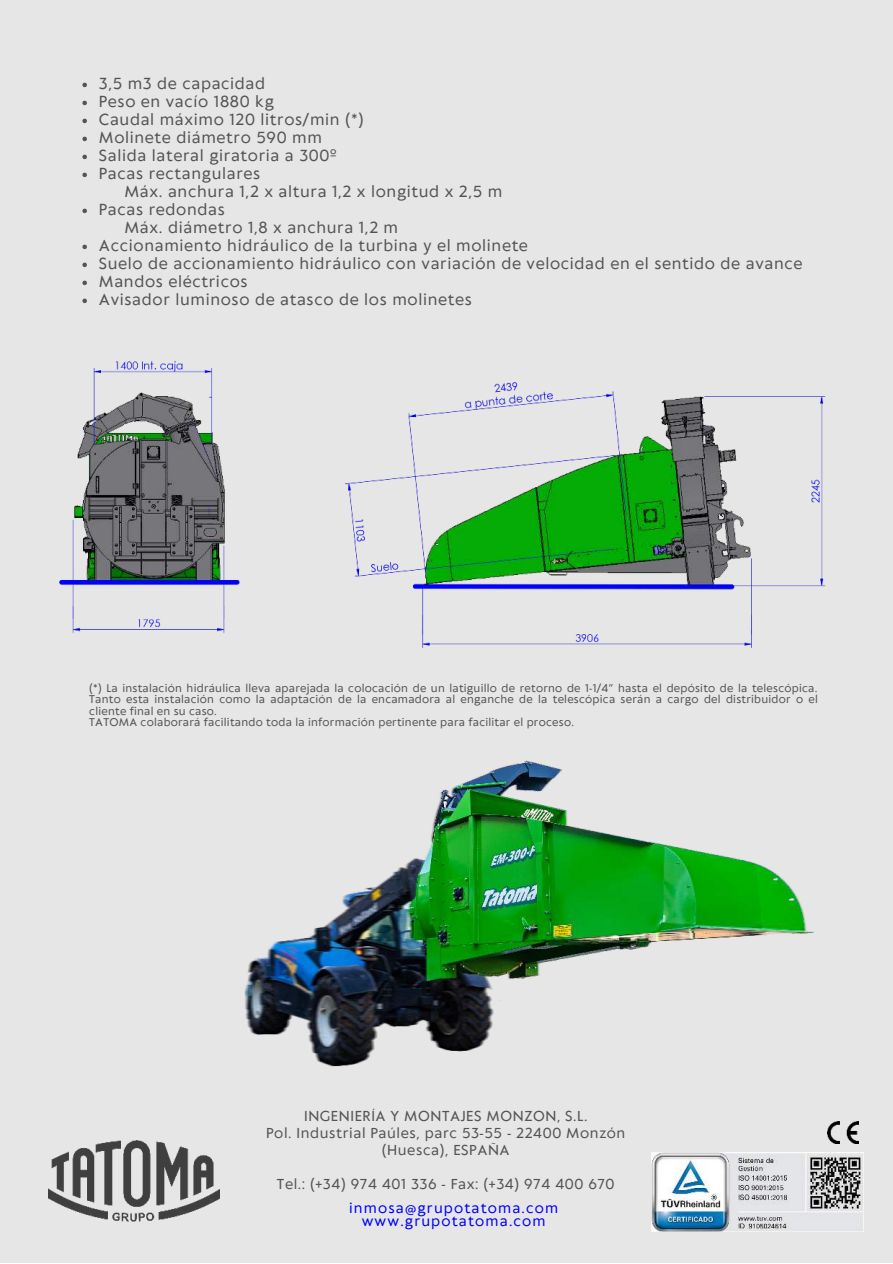
<style>
.page{position:relative;width:893px;height:1264px;background:#fff}
.page>*{position:absolute;margin:0;border:0;box-sizing:border-box;transform-origin:0 0}
.t1{font:15px/18px "Klein Text";letter-spacing:.045em;color:#545454}
.t2{font:13.5px/16.8px "Klein Text";letter-spacing:.045em;color:#545454;text-align:center}
.t3{font:13.5px/13.5px "Klein Text";letter-spacing:.085em;color:#0000fd;text-align:center}
.t4{font:10.5px/11.4px "Klein Text";letter-spacing:.02em;color:#545454}
</style>
<div class="page">
<div style="left:0;top:0;width:892px;height:1262px;background:#e6e6e6"></div>
<img style="left:59px;top:361px;width:767px;height:287px">
<img style="left:651px;top:1152px;width:212px;height:79px">
<img style="left:827px;top:1121px;width:31px;height:22px">
<img style="left:49px;top:1140px;width:171px;height:82px">
<img style="left:244px;top:760px;width:570px;height:307px">
<svg style="left:82px;top:83px;width:5px;height:4px"></svg>
<svg style="left:82px;top:101px;width:5px;height:4px"></svg>
<svg style="left:82px;top:119px;width:5px;height:4px"></svg>
<svg style="left:82px;top:137px;width:5px;height:4px"></svg>
<svg style="left:82px;top:155px;width:5px;height:4px"></svg>
<svg style="left:82px;top:173px;width:5px;height:4px"></svg>
<svg style="left:82px;top:209px;width:5px;height:4px"></svg>
<svg style="left:82px;top:245px;width:5px;height:4px"></svg>
<svg style="left:82px;top:262px;width:5px;height:5px"></svg>
<svg style="left:82px;top:280px;width:5px;height:5px"></svg>
<svg style="left:82px;top:298px;width:5px;height:5px"></svg>
<p class="t1" style="left:99px;top:74px;width:266px">3,5 m3 de capacidad<br>Peso en vacío 1880 kg<br>Caudal máximo 120 litros/min (*)<br>Molinete diámetro 590 mm<br>Salida lateral giratoria a 300º<br>Pacas rectangulares</p>
<p class="t1" style="left:99px;top:200px;width:127px">Pacas redondas</p>
<p class="t1" style="left:99px;top:236px;width:705px">Accionamiento hidráulico de la turbina y el molinete<br>Suelo de accionamiento hidráulico con variación de velocidad en el sentido de avance Mandos eléctricos<br>Avisador luminoso de atasco de los molinetes</p>
<p class="t1" style="left:124px;top:182px;width:379px">Máx. anchura 1,2 x altura 1,2 x longitud x 2,5 m</p>
<p class="t1" style="left:124px;top:218px;width:275px">Máx. diámetro 1,8 x anchura 1,2 m</p>
<p class="t4" style="left:89px;top:682px;width:730px">(*) La instalación hidráulica lleva aparejada la colocación de un latiguillo de retorno de 1-1/4” hasta el depósito de la telescópica.<br>Tanto esta instalación como la adaptación de la encamadora al enganche de la telescópica serán a cargo del distribuidor o el cliente final en su caso.<br>TATOMA colaborará facilitando toda la información pertinente para facilitar el proceso.</p>
<p class="t2" style="left:266px;top:1107px;width:361px">INGENIERÍA Y MONTAJES MONZON, S.L.<br>Pol. Industrial Paúles, parc 53-55 - 22400 Monzón (Huesca), ESPAÑA</p>
<p class="t2" style="left:277px;top:1174px;width:339px">Tel.: (+34) 974 401 336 - Fax: (+34) 974 400 670</p>
<p class="t3" style="left:349px;top:1200px;width:211px">inmosa@grupotatoma.com www.grupotatoma.com</p>
</div>
